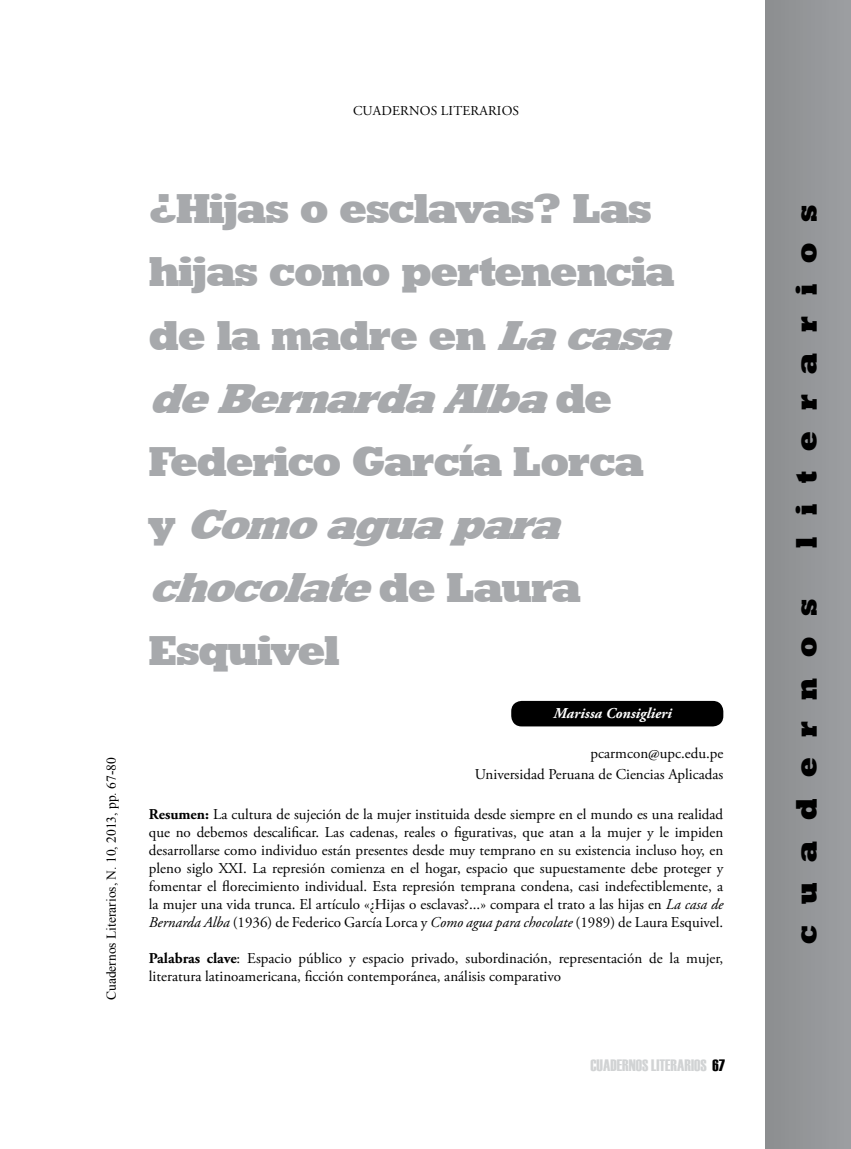
<style>
.page{position:relative;width:851px;height:1149px;background:#fff}
.page>*{position:absolute;margin:0;border:0;box-sizing:border-box;transform-origin:0 0}
.t1{font:42px/63px "Geometric Slab 712 BT Extra Bold A";letter-spacing:-.025em;color:#a7a9ac}
.t2{font:30px "Geometric Slab 712 BT Extra Bold A";letter-spacing:.7em;color:#000}
.t3{font:16.5px "Haettenschweiler";color:#d1d3d4}
.t4{font:15px/18px "Adobe Garamond Pro";color:#000;text-align:right}
.t5{font:italic 700 15px "Adobe Garamond Pro";color:#fff}
.t6{font:13.5px "Times New Roman";color:#000}
.t7{font:13.5px "Adobe Garamond Pro";letter-spacing:.015em;color:#000}
.s1{font-style:italic}
.s2{font-weight:700}
.s3{color:#000}
</style>
<div class="page">
<div style="left:511px;top:700px;width:212px;height:26px;background:#000;border-radius:11px"></div>
<div style="left:765px;top:0;width:85px;height:1148px;background:#949699"></div>
<p class="t7" style="left:353px;top:102px;width:168px">CUADERNOS LITERARIOS</p>
<p class="t6" style="left:102px;top:999px;width:244px;rotate:-90deg">Cuadernos Literarios, N. 10, 2013, pp. 67-80</p>
<h1 class="t1" style="left:149px;top:177px;width:540px">¿Hijas o esclavas? Las hijas como pertenencia de la madre en <span class="s1">Lacasa deBernardaAlba</span>d e<br>Federico García Lorca<br>y <span class="s1">Comoaguapara chocolate</span>d e L a u r a<br>Esquivel</h1>
<p class="t5" style="left:553px;top:704px;width:120px">Marissa Consiglieri</p>
<p class="t4" style="left:475px;top:742px;width:250px;line-height:21.6px">pcarmcon@upc.edu.pe<br>Universidad Peruana de Ciencias Aplicadas</p>
<p class="t4" style="left:149px;top:805px;width:576px;text-align:justify"><span class="s2">Resumen:</span> La cultura de sujeción de la mujer instituida desde siempre en el mundo es una realidad que no debemos descalificar. Las cadenas, reales o figurativas, que atan a la mujer y le impiden desarrollarse como individuo están presentes desde muy temprano en su existencia incluso hoy, en pleno siglo XXI. La represión comienza en el hogar, espacio que supuestamente debe proteger y fomentar el florecimiento individual. Esta represión temprana condena, casi indefectiblemente, a la mujer una vida trunca. El artículo «¿Hijas o esclavas?...» compara el trato a las hijas en <span class="s1">La casa de Bernarda Alba</span> (1936) de Federico García Lorca y <span class="s1">Como agua para chocolate</span> (1989) de Laura Esquivel.</p>
<p class="t4" style="left:149px;top:949px;width:576px;text-align:left"><span class="s2">Palabras clave</span>: Espacio público y espacio privado, subordinación, representación de la mujer, literatura latinoamericana, ficción contemporánea, análisis comparativo</p>
<p class="t3" style="left:590px;top:1054px;width:136px">CUADERNOS LITERARIOS <span class="s3">67</span></p>
<h2 class="t2" style="left:787px;top:547px;width:344px;rotate:-90deg">literarios</h2>
<h2 class="t2" style="left:787px;top:943px;width:346px;rotate:-90deg">cuadernos</h2>
</div>
